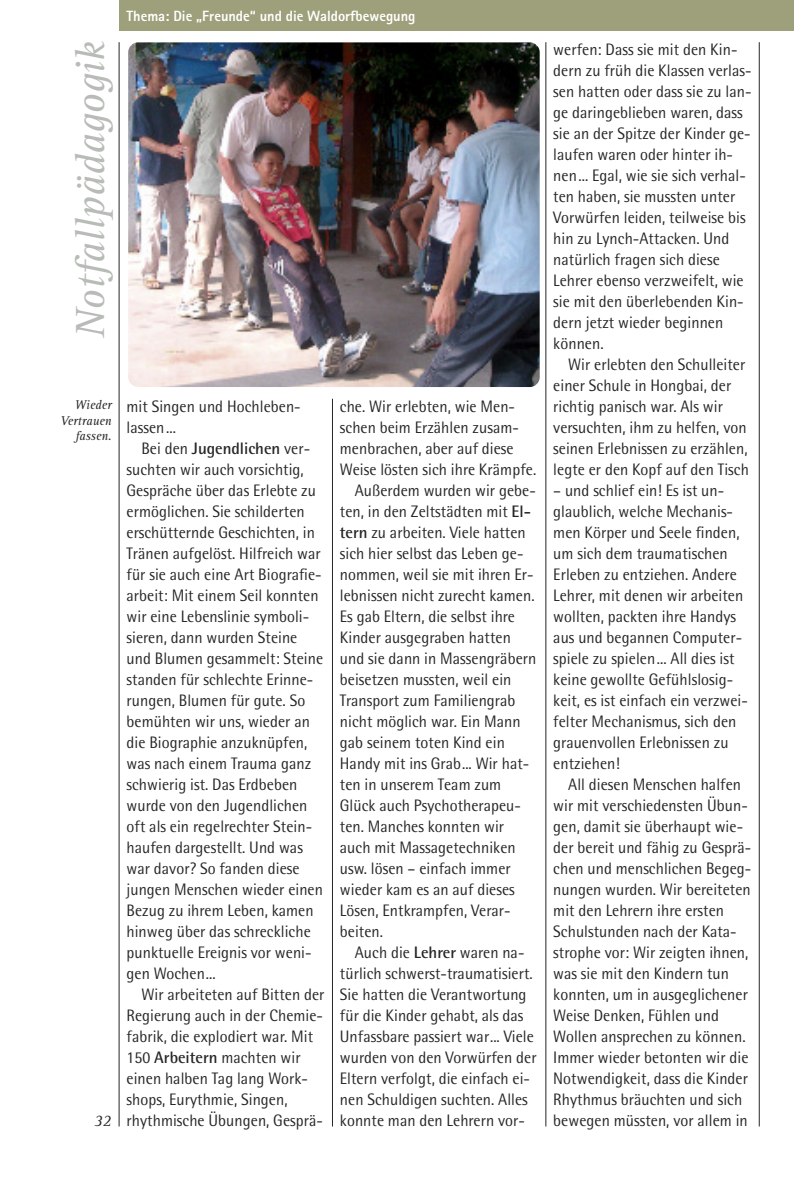
<style>
.page{position:relative;width:794px;height:1191px;background:#fff}
.page>*{position:absolute;margin:0;border:0;box-sizing:border-box;transform-origin:0 0}
.t1{font:italic 42px "Agfa Rotis Serif";color:#b7bdb6}
.t2{font:16.62px/21px "Agfa Rotis Semisans";letter-spacing:.005em;color:#272627;scale:.95 1}
.t3{font:italic 16.62px "Agfa Rotis Serif";color:#272627;scale:.95 1}
.t4{font:800 14.88px "Agfa Rotis Sans Serif";color:#fff}
.t5{font:italic 13.12px/15.8px "Agfa Rotis Serif";letter-spacing:.005em;color:#272627;text-align:right;scale:.95 1}
.s1{font-weight:700}
</style>
<div class="page">
<hr style="left:332px;top:399px;width:1px;height:727px;background:#272627">
<hr style="left:545px;top:42px;width:1px;height:1084px;background:#272627">
<hr style="left:759px;top:42px;width:1px;height:1084px;background:#272627">
<hr style="left:119px;top:42px;width:1px;height:1084px;background:#272627">
<div style="left:119px;top:0;width:675px;height:31px;background:#9da07a"></div>
<img style="left:128px;top:42px;width:411px;height:345px;border-radius:10px">
<p class="t4" style="left:126px;top:11px;width:290px">Thema: Die „Freunde“ und die Waldorfbewegung</p>
<h1 class="t1" style="left:76px;top:338px;width:298px;rotate:-90deg">Notfallpädagogik</h1>
<p class="t2" style="left:553px;top:40px;width:210px">werfen: Dass sie mit den Kin&shy;dern zu früh die Klassen verlas&shy;sen hatten oder dass sie zu lan&shy;ge daringeblieben waren, dass sie an der Spitze der Kinder ge&shy;laufen waren oder hinter ih&shy;nen... Egal, wie sie sich verhal&shy;ten haben, sie mussten unter<br>Vorwürfen leiden, teilweise bis hin zu Lynch-Attacken. Und natürlich fragen sich diese<br>Lehrer ebenso verzweifelt, wie sie mit den überlebenden Kin&shy;dern jetzt wieder beginnen können.</p>
<p class="t2" style="left:553px;top:355px;width:207px;text-indent:15px">Wir erlebten den Schulleiter einer Schule in Hongbai, der richtig panisch war. Als wir versuchten, ihm zu helfen, von seinen Erlebnissen zu erzählen, legte er den Kopf auf den Tisch</p>
<p class="t2" style="left:553px;top:481px;width:206px">– und schlief ein! Es ist un&shy;glaublich, welche Mechanis&shy;men Körper und Seele finden, um sich dem traumatischen<br>Erleben zu entziehen. Andere<br>Lehrer, mit denen wir arbeiten wollten, packten ihre Handys aus und begannen Computer&shy;spiele zu spielen... All dies ist keine gewollte Gefühlslosig&shy;keit, es ist einfach ein verzwei&shy;felter Mechanismus, sich den grauenvollen Erlebnissen zu entziehen!</p>
<p class="t2" style="left:553px;top:775px;width:210px;text-indent:15px">All diesen Menschen halfen wir mit verschiedensten Übun&shy;gen, damit sie überhaupt wie&shy;der bereit und fähig zu Gesprä&shy;chen und menschlichen Begeg&shy;nungen wurden. Wir bereiteten mit den Lehrern ihre ersten<br>Schulstunden nach der Kata&shy;strophe vor: Wir zeigten ihnen, was sie mit den Kindern tun konnten, um in ausgeglichener<br>Weise Denken, Fühlen und<br>Wollen ansprechen zu können.<br>Immer wieder betonten wir die<br>Notwendigkeit, dass die Kinder<br>Rhythmus bräuchten und sich</p>
<p class="t5" style="left:60px;top:398px;width:56px">Wieder<br>Vertrauen fassen.</p>
<p class="t2" style="left:126px;top:397px;width:185px">mit Singen und Hochleben&shy;lassen...</p>
<p class="t2" style="left:126px;top:439px;width:208px;text-indent:15px">Bei den <span class="s1">Jugendlichen</span> ver&shy;suchten wir auch vorsichtig,<br>Gespräche über das Erlebte zu ermöglichen. Sie schilderten erschütternde Geschichten, in<br>Tränen aufgelöst. Hilfreich war für sie auch eine Art Biografie&shy;arbeit: Mit einem Seil konnten wir eine Lebenslinie symboli&shy;sieren, dann wurden Steine und Blumen gesammelt: Steine standen für schlechte Erinne&shy;rungen, Blumen für gute. So bemühten wir uns, wieder an die Biographie anzuknüpfen, was nach einem Trauma ganz schwierig ist. Das Erdbeben wurde von den Jugendlichen oft als ein regelrechter Stein&shy;haufen dargestellt. Und was war davor? So fanden diese jungen Menschen wieder einen<br>Bezug zu ihrem Leben, kamen hinweg über das schreckliche punktuelle Ereignis vor weni&shy;gen Wochen...</p>
<p class="t2" style="left:126px;top:985px;width:210px;text-indent:15px">Wir arbeiteten auf Bitten der<br>Regierung auch in der Chemie&shy;fabrik, die explodiert war. Mit<br>150 <span class="s1">Arbeitern</span> machten wir einen halben Tag lang Work&shy;shops, Eurythmie, Singen, rhythmische Übungen, Gesprä-</p>
<p class="t2" style="left:340px;top:397px;width:186px">che. Wir erlebten, wie Men-</p>
<p class="t2" style="left:340px;top:418px;width:190px">schen beim Erzählen zusam-</p>
<p class="t2" style="left:340px;top:439px;width:184px">menbrachen, aber auf diese</p>
<p class="t2" style="left:340px;top:460px;width:208px">Weise lösten sich ihre Krämpfe.</p>
<p class="t2" style="left:355px;top:481px;width:192px">Außerdem wurden wir gebe-</p>
<p class="t2" style="left:340px;top:502px;width:203px">ten, in den Zeltstädten mit <span class="s1">El-</span></p>
<p class="t2" style="left:340px;top:523px;width:197px"><span class="s1">tern</span> zu arbeiten. Viele hatten</p>
<p class="t2" style="left:340px;top:544px;width:195px">sich hier selbst das Leben ge-</p>
<p class="t2" style="left:340px;top:565px;width:205px">nommen, weil sie mit ihren Er-</p>
<p class="t2" style="left:340px;top:586px;width:206px">lebnissen nicht zurecht kamen.</p>
<p class="t2" style="left:340px;top:607px;width:186px">Es gab Eltern, die selbst ihre</p>
<p class="t2" style="left:340px;top:628px;width:181px">Kinder ausgegraben hatten</p>
<p class="t2" style="left:340px;top:649px;width:208px">und sie dann in Massengräbern</p>
<p class="t2" style="left:340px;top:670px;width:182px">beisetzen mussten, weil ein</p>
<p class="t2" style="left:340px;top:691px;width:186px">Transport zum Familiengrab</p>
<p class="t2" style="left:340px;top:712px;width:192px">nicht möglich war. Ein Mann</p>
<p class="t2" style="left:340px;top:733px;width:175px">gab seinem toten Kind ein</p>
<p class="t2" style="left:340px;top:754px;width:201px">Handy mit ins Grab... Wir hat-</p>
<p class="t2" style="left:340px;top:775px;width:171px">ten in unserem Team zum</p>
<p class="t2" style="left:340px;top:796px;width:192px">Glück auch Psychotherapeu-</p>
<p class="t2" style="left:340px;top:817px;width:174px">ten. Manches konnten wir</p>
<p class="t2" style="left:340px;top:838px;width:187px">auch mit Massagetechniken</p>
<p class="t2" style="left:340px;top:859px;width:181px">usw. lösen – einfach immer</p>
<p class="t2" style="left:340px;top:880px;width:185px">wieder kam es an auf dieses</p>
<p class="t2" style="left:340px;top:901px;width:181px">Lösen, Entkrampfen, Verar-</p>
<p class="t2" style="left:340px;top:922px;width:47px">beiten.</p>
<p class="t2" style="left:355px;top:943px;width:180px">Auch die <span class="s1">Lehrer</span> waren na-</p>
<p class="t2" style="left:340px;top:964px;width:204px">türlich schwerst-traumatisiert.</p>
<p class="t2" style="left:340px;top:985px;width:198px">Sie hatten die Verantwortung</p>
<p class="t2" style="left:340px;top:1006px;width:195px">für die Kinder gehabt, als das</p>
<p class="t2" style="left:340px;top:1027px;width:206px">Unfassbare passiert war... Viele</p>
<p class="t2" style="left:340px;top:1048px;width:208px">wurden von den Vorwürfen der</p>
<p class="t2" style="left:340px;top:1069px;width:202px">Eltern verfolgt, die einfach ei-</p>
<p class="t2" style="left:340px;top:1090px;width:199px">nen Schuldigen suchten. Alles</p>
<p class="t2" style="left:340px;top:1111px;width:196px">konnte man den Lehrern vor-</p>
<p class="t3" style="left:94px;top:1114px;width:20px">32</p>
<p class="t2" style="left:553px;top:1111px;width:206px">bewegen müssten, vor allem in</p>
</div>
